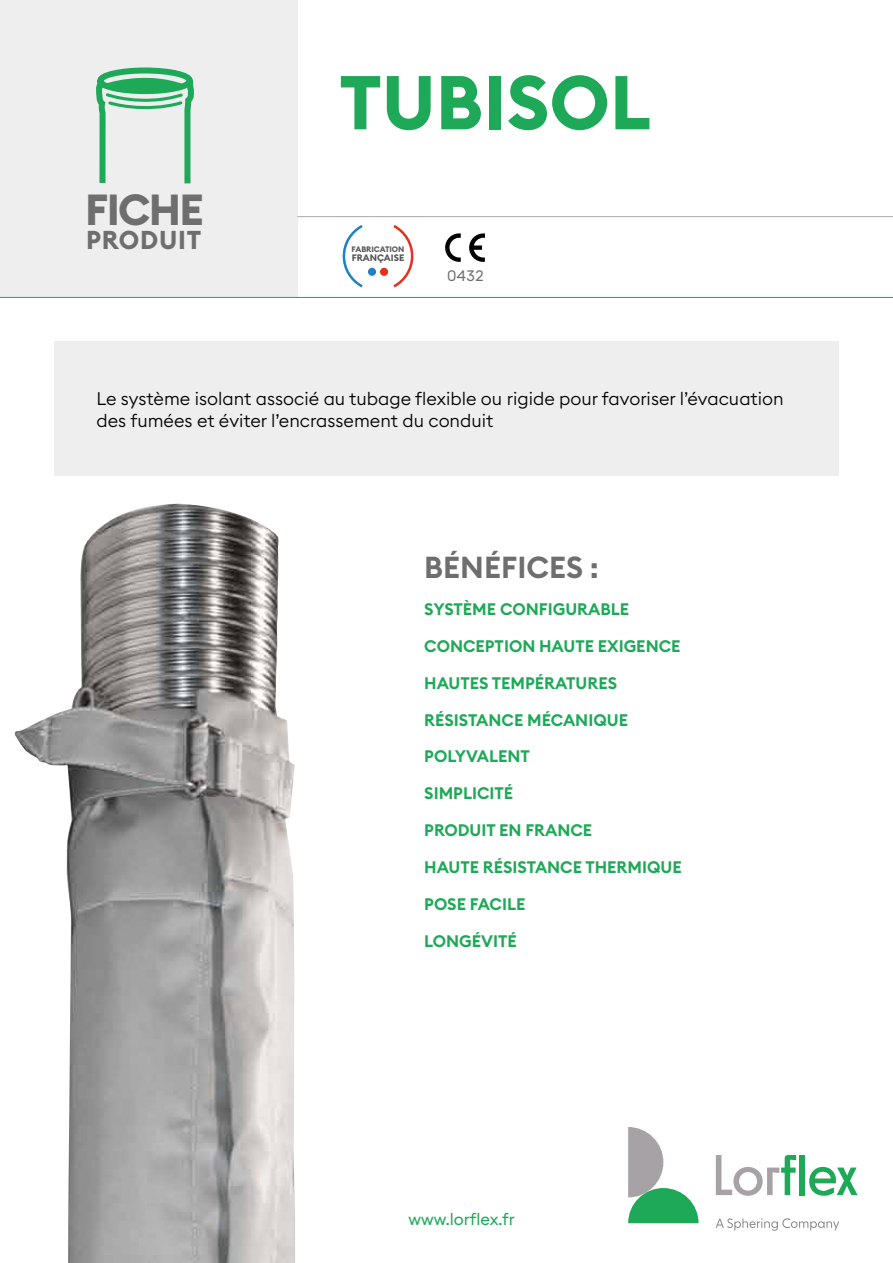
<style>
.page{position:relative;width:893px;height:1263px;background:#fff}
.page>*{position:absolute;margin:0;border:0;box-sizing:border-box;transform-origin:0 0}
.t1{font:700 75px "Euclid Square";color:#1da958}
.t2{font:700 42.9px "Euclid Square";letter-spacing:-.04em;color:#6e6e6e}
.t3{font:600 30px "Euclid Square";color:#6e6e6e}
.t4{font:700 25.5px "Euclid Square";letter-spacing:.03em;color:#6e6e6e}
.t5{font:300 18px/21.6px "Euclid Square";color:#000}
.t6{font:600 16.5px "Euclid Square";color:#1da958}
.t7{font:16.5px "Euclid Square";color:#1da958}
.t8{font:15px "Euclid Square";color:#6e6e6e}
.t9{font:700 9.3px "Euclid Square";color:#565655}
.t10{font:700 7.8px "Euclid Square";color:#565655}
</style>
<div class="page">
<svg style="left:716px;top:1218px;width:123px;height:13px"></svg>
<svg style="left:716px;top:1155px;width:80px;height:41px"></svg>
<div style="left:799px;top:1155px;width:6px;height:40px;background:#1da958"></div>
<svg style="left:809px;top:1167px;width:49px;height:29px"></svg>
<svg style="left:628px;top:1127px;width:71px;height:96px"></svg>
<div style="left:0;top:0;width:298px;height:298px;background:#eee"></div>
<div style="left:54px;top:341px;width:785px;height:135px;background:#eee"></div>
<hr style="left:297px;top:216px;width:596px;height:1px;background:#a7a7a8">
<hr style="left:0;top:297px;width:893px;height:1px;background:#1da958">
<div style="left:368px;top:268px;width:8px;height:8px;background:#2081c4;border-radius:50%"></div>
<div style="left:380px;top:268px;width:8px;height:8px;background:#e6301f;border-radius:50%"></div>
<svg style="left:342px;top:225px;width:21px;height:63px"></svg>
<svg style="left:393px;top:225px;width:21px;height:63px"></svg>
<img style="left:14px;top:503px;width:281px;height:760px">
<svg style="left:469px;top:233px;width:16px;height:29px"></svg>
<svg style="left:445px;top:233px;width:16px;height:29px"></svg>
<svg style="left:96px;top:67px;width:98px;height:117px"></svg>
<h2 class="t2" style="left:85px;top:183px;width:120px">FICHE</h2>
<h3 class="t4" style="left:86px;top:223px;width:117px">PRODUIT</h3>
<h1 class="t1" style="left:339px;top:55px;width:314px">TUBISOL</h1>
<p class="t10" style="left:352px;top:244px;width:54px">FABRICATION</p>
<p class="t9" style="left:352px;top:252px;width:54px">FRANÇAISE</p>
<p class="t8" style="left:447px;top:266px;width:38px">0432</p>
<p class="t5" style="left:97px;top:388px;width:689px">Le système isolant associé au tubage flexible ou rigide pour favoriser l’évacuation des fumées et éviter l’encrassement du conduit</p>
<h3 class="t3" style="left:424px;top:549px;width:176px">BÉNÉFICES :</h3>
<p class="t6" style="left:424px;top:599px;width:207px">SYSTÈME CONFIGURABLE</p>
<p class="t6" style="left:424px;top:636px;width:258px">CONCEPTION HAUTE EXIGENCE</p>
<p class="t6" style="left:424px;top:672px;width:194px">HAUTES TEMPÉRATURES</p>
<p class="t6" style="left:424px;top:709px;width:205px">RÉSISTANCE MÉCANIQUE</p>
<p class="t6" style="left:424px;top:746px;width:107px">POLYVALENT</p>
<p class="t6" style="left:424px;top:783px;width:91px">SIMPLICITÉ</p>
<p class="t6" style="left:424px;top:820px;width:169px">PRODUIT EN FRANCE</p>
<p class="t6" style="left:424px;top:856px;width:259px">HAUTE RÉSISTANCE THERMIQUE</p>
<p class="t6" style="left:424px;top:893px;width:103px">POSE FACILE</p>
<p class="t6" style="left:424px;top:930px;width:94px">LONGÉVITÉ</p>
<p class="t7" style="left:409px;top:1208px;width:107px">www.lorflex.fr</p>
</div>
